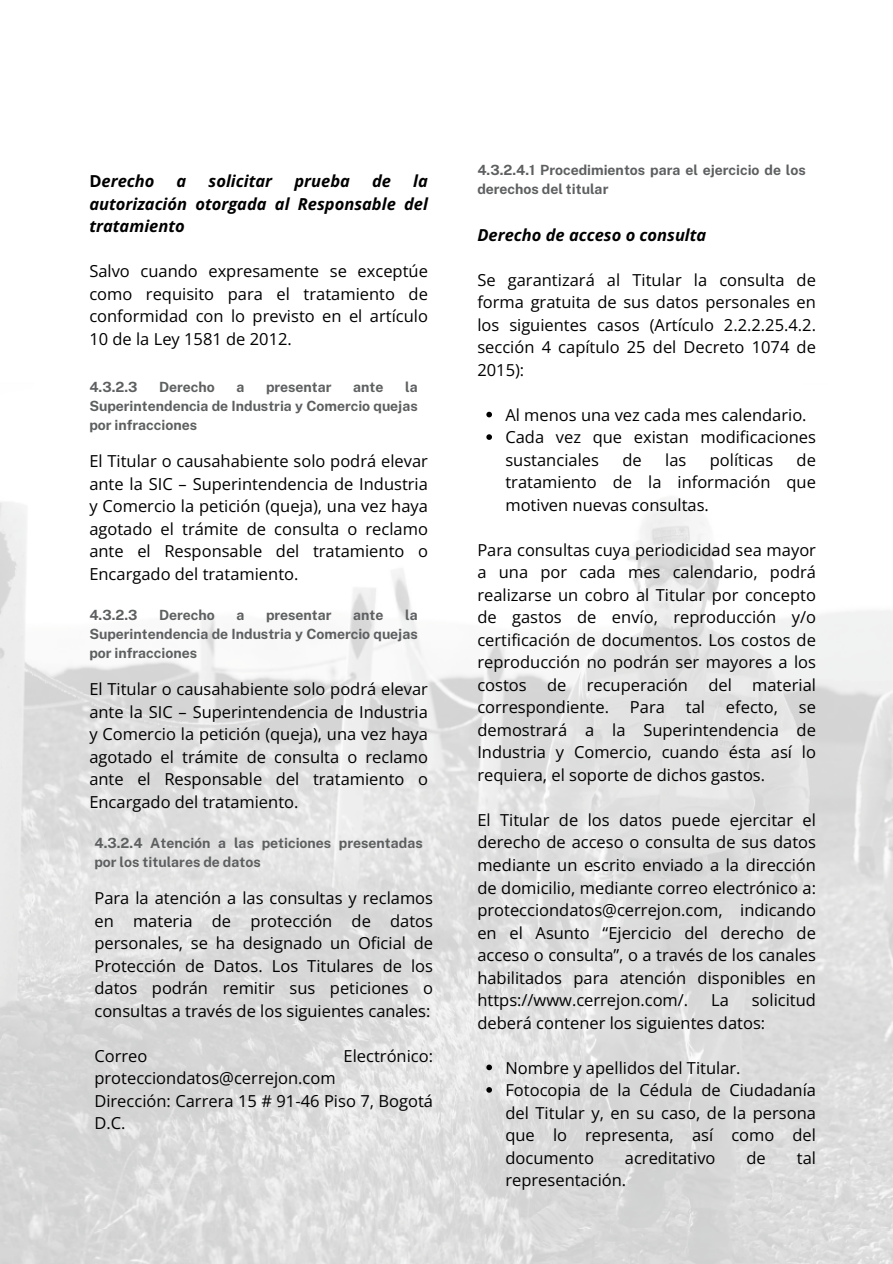
<style>
.page{position:relative;width:893px;height:1264px;background:#fff}
.page>*{position:absolute;margin:0;border:0;box-sizing:border-box;transform-origin:0 0}
.t1{font:16.5px/22.5px "Open Sans";color:#000;text-align:justify}
.t2{font:italic 700 16.5px/22.5px "Open Sans";color:#000;text-align:justify}
.t3{font:700 14.1px/19.2px "Public Sans";color:#5d5f60;text-align:justify}
.s1{font-style:normal}
</style>
<div class="page">
<img style="left:0;top:411px;width:892px;height:852px">
<svg style="left:486px;top:412px;width:6px;height:5px"></svg>
<svg style="left:486px;top:434px;width:6px;height:6px"></svg>
<svg style="left:486px;top:1064px;width:6px;height:6px"></svg>
<svg style="left:486px;top:1087px;width:6px;height:5px"></svg>
<p class="t2" style="left:89px;top:169px;width:340px;text-indent:324px">la autorización otorgada al Responsable del tratamiento</p>
<p class="t1" style="left:89px;top:259px;width:340px">Salvo cuando expresamente se exceptúe como requisito para el tratamiento de conformidad con lo previsto en el artículo 10 de la Ley 1581 de 2012.</p>
<p class="t2" style="left:89px;top:169px;width:67px"><span class="s1">D</span>erecho</p>
<p class="t2" style="left:177px;top:169px;width:11px">a</p>
<p class="t2" style="left:208px;top:169px;width:65px">solicitar</p>
<p class="t2" style="left:294px;top:169px;width:57px">prueba</p>
<p class="t2" style="left:372px;top:169px;width:20px">de</p>
<p class="t3" style="left:89px;top:377px;width:330px;text-indent:316px">la Superintendencia de Industria y Comercio quejas por infracciones</p>
<p class="t1" style="left:89px;top:450px;width:340px">El Titular o causahabiente solo podrá elevar ante la SIC – Superintendencia de Industria y Comercio la petición (queja), una vez haya agotado el trámite de consulta o reclamo ante el Responsable del tratamiento o Encargado del tratamiento.</p>
<p class="t3" style="left:89px;top:605px;width:50px">4.3.2.3</p>
<p class="t3" style="left:159px;top:605px;width:57px">Derecho</p>
<p class="t3" style="left:236px;top:605px;width:10px">a</p>
<p class="t3" style="left:266px;top:605px;width:67px">presentar</p>
<p class="t3" style="left:353px;top:605px;width:32px">ante</p>
<p class="t3" style="left:89px;top:377px;width:50px">4.3.2.3</p>
<p class="t3" style="left:159px;top:377px;width:57px">Derecho</p>
<p class="t3" style="left:236px;top:377px;width:10px">a</p>
<p class="t3" style="left:266px;top:377px;width:67px">presentar</p>
<p class="t3" style="left:353px;top:377px;width:32px">ante</p>
<p class="t3" style="left:89px;top:605px;width:330px;text-indent:316px">la Superintendencia de Industria y Comercio quejas por infracciones</p>
<p class="t1" style="left:89px;top:677px;width:340px">El Titular o causahabiente solo podrá elevar ante la SIC – Superintendencia de Industria y Comercio la petición (queja), una vez haya agotado el trámite de consulta o reclamo ante el Responsable del tratamiento o Encargado del tratamiento.</p>
<p class="t3" style="left:94px;top:833px;width:330px">4.3.2.4 Atención a las peticiones presentadas por los titulares de datos</p>
<p class="t1" style="left:94px;top:886px;width:340px">Para la atención a las consultas y reclamos en materia de protección de datos personales, se ha designado un Oficial de Protección de Datos. Los Titulares de los datos podrán remitir sus peticiones o consultas a través de los siguientes canales:</p>
<p class="t1" style="left:94px;top:1044px;width:54px">Correo</p>
<p class="t1" style="left:343px;top:1044px;width:91px">Electrónico:</p>
<p class="t1" style="left:94px;top:1066px;width:243px">protecciondatos@cerrejon.com</p>
<p class="t1" style="left:94px;top:1089px;width:340px">Dirección: Carrera 15 # 91-46 Piso 7, Bogotá<br>D.C.</p>
<p class="t3" style="left:477px;top:160px;width:330px">4.3.2.4.1 Procedimientos para el ejercicio de los derechos del titular</p>
<p class="t2" style="left:477px;top:223px;width:230px">Derecho de acceso o consulta</p>
<p class="t1" style="left:477px;top:268px;width:340px">Se garantizará al Titular la consulta de forma gratuita de sus datos personales en los siguientes casos (Artículo 2.2.2.25.4.2. sección 4 capítulo 25 del Decreto 1074 de 2015):</p>
<p class="t1" style="left:505px;top:403px;width:302px">Al menos una vez cada mes calendario.</p>
<p class="t1" style="left:505px;top:425px;width:312px">Cada vez que existan modificaciones sustanciales</p>
<p class="t1" style="left:622px;top:448px;width:21px">de</p>
<p class="t1" style="left:665px;top:448px;width:23px">las</p>
<p class="t1" style="left:709px;top:448px;width:65px">políticas</p>
<p class="t1" style="left:505px;top:448px;width:312px;text-indent:291px">de tratamiento de la información que motiven nuevas consultas.</p>
<p class="t1" style="left:477px;top:538px;width:340px">Para consultas cuya periodicidad sea mayor a una por cada mes calendario, podrá realizarse un cobro al Titular por concepto de gastos de envío, reproducción y/o certificación de documentos. Los costos de reproducción no podrán ser mayores a los costos de recuperación del material correspondiente.</p>
<p class="t1" style="left:630px;top:695px;width:36px">Para</p>
<p class="t1" style="left:685px;top:695px;width:21px">tal</p>
<p class="t1" style="left:725px;top:695px;width:54px">efecto,</p>
<p class="t1" style="left:477px;top:695px;width:340px;text-indent:321px">se demostrará a la Superintendencia de Industria y Comercio, cuando ésta así lo requiera, el soporte de dichos gastos.</p>
<p class="t1" style="left:477px;top:808px;width:340px">El Titular de los datos puede ejercitar el derecho de acceso o consulta de sus datos mediante un escrito enviado a la dirección de domicilio, mediante correo electrónico a: protecciondatos@cerrejon.com, indicando en el Asunto “Ejercicio del derecho de acceso o consulta”, o a través de los canales habilitados para atención disponibles en https://www.cerrejon.com/.</p>
<p class="t1" style="left:477px;top:988px;width:340px;text-indent:274px">solicitud deberá contener los siguientes datos:</p>
<p class="t1" style="left:505px;top:1055px;width:237px">Nombre y apellidos del Titular.</p>
<p class="t1" style="left:505px;top:1078px;width:312px">Fotocopia de la Cédula de Ciudadanía del Titular y, en su caso, de la persona que lo representa, así como del documento</p>
<p class="t1" style="left:711px;top:988px;width:19px">La</p>
<p class="t1" style="left:625px;top:1145px;width:92px">acreditativo</p>
<p class="t1" style="left:746px;top:1145px;width:21px">de</p>
<p class="t1" style="left:796px;top:1145px;width:21px">tal</p>
<p class="t1" style="left:505px;top:1168px;width:122px">representación.</p>
</div>
